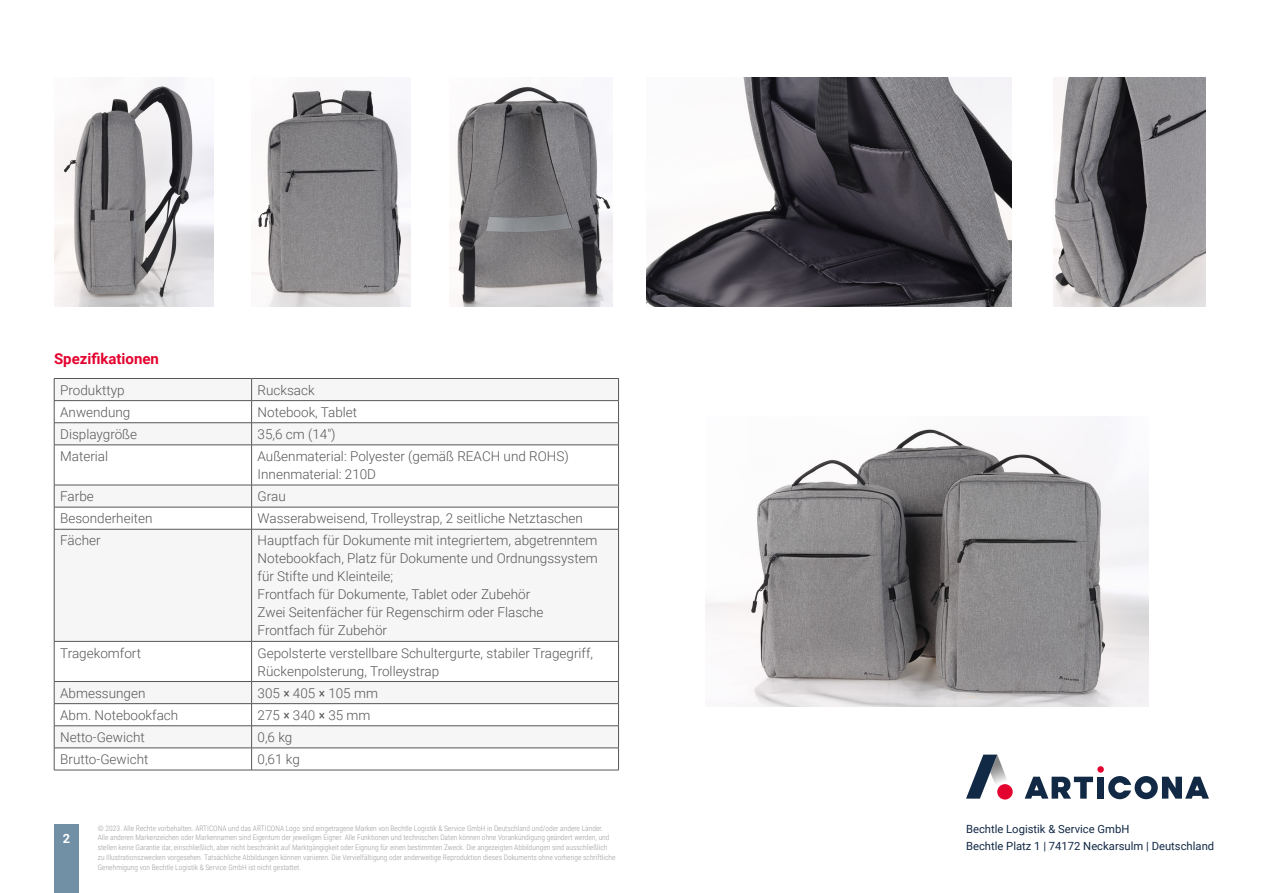
<style>
.page{position:relative;width:1263px;height:893px;background:#fff}
.page>*{position:absolute;margin:0;border:0;box-sizing:border-box;transform-origin:0 0}
.t1{font:700 15px "Roboto";color:#e4032e}
.t2{font:300 13.5px/18px "Roboto";color:#575756}
.t3{font:700 12.75px "Roboto";color:#fff}
.t4{font:11.25px/16.5px "Roboto";color:#122945}
.t5{font:300 7.5px/9.8px "Roboto Condensed";color:#9d9d9c}
.s1{font-family:"Roboto Condensed";font-weight:400}
</style>
<div class="page">
<div style="left:54px;top:825px;width:25px;height:68px;background:#7190a6"></div>
<div style="left:1097px;top:766px;width:7px;height:7px;background:#e4032e;border-radius:50%"></div>
<svg style="left:1025px;top:777px;width:68px;height:22px"></svg>
<div style="left:1097px;top:777px;width:7px;height:22px;background:#122945"></div>
<svg style="left:1108px;top:776px;width:101px;height:23px"></svg>
<svg style="left:966px;top:755px;width:47px;height:44px"></svg>
<div style="left:997px;top:784px;width:16px;height:15px;background:#e4032e;border-radius:50%"></div>
<svg style="left:55px;top:446px;width:563px;height:302px;fill:#f6f6f6"></svg>
<svg style="left:54px;top:378px;width:565px;height:67px"></svg>
<hr style="left:54px;top:445px;width:198px;height:1px;background:#575756">
<hr style="left:54px;top:445px;width:1px;height:40px;background:#575756">
<hr style="left:252px;top:445px;width:367px;height:1px;background:#575756">
<hr style="left:251px;top:445px;width:1px;height:40px;background:#575756">
<hr style="left:618px;top:445px;width:1px;height:40px;background:#575756">
<hr style="left:54px;top:485px;width:198px;height:1px;background:#575756">
<hr style="left:252px;top:485px;width:367px;height:1px;background:#575756">
<hr style="left:54px;top:507px;width:198px;height:1px;background:#575756">
<svg style="left:54px;top:485px;width:1px;height:44px"></svg>
<hr style="left:252px;top:507px;width:367px;height:1px;background:#575756">
<svg style="left:251px;top:485px;width:1px;height:44px"></svg>
<svg style="left:618px;top:485px;width:1px;height:44px"></svg>
<hr style="left:54px;top:529px;width:198px;height:1px;background:#575756">
<hr style="left:54px;top:529px;width:1px;height:112px;background:#575756">
<hr style="left:252px;top:529px;width:367px;height:1px;background:#575756">
<hr style="left:251px;top:529px;width:1px;height:112px;background:#575756">
<hr style="left:618px;top:529px;width:1px;height:112px;background:#575756">
<hr style="left:54px;top:641px;width:198px;height:1px;background:#575756">
<hr style="left:54px;top:642px;width:1px;height:39px;background:#575756">
<hr style="left:252px;top:641px;width:367px;height:1px;background:#575756">
<hr style="left:251px;top:642px;width:1px;height:39px;background:#575756">
<hr style="left:618px;top:642px;width:1px;height:39px;background:#575756">
<hr style="left:54px;top:681px;width:198px;height:1px;background:#575756">
<hr style="left:252px;top:681px;width:367px;height:1px;background:#575756">
<hr style="left:54px;top:703px;width:198px;height:1px;background:#575756">
<hr style="left:252px;top:703px;width:367px;height:1px;background:#575756">
<hr style="left:54px;top:725px;width:198px;height:1px;background:#575756">
<hr style="left:252px;top:725px;width:367px;height:1px;background:#575756">
<hr style="left:54px;top:748px;width:198px;height:1px;background:#575756">
<svg style="left:54px;top:682px;width:1px;height:88px"></svg>
<hr style="left:252px;top:748px;width:367px;height:1px;background:#575756">
<svg style="left:251px;top:682px;width:1px;height:88px"></svg>
<svg style="left:618px;top:682px;width:1px;height:88px"></svg>
<hr style="left:54px;top:770px;width:198px;height:1px;background:#575756">
<hr style="left:252px;top:770px;width:367px;height:1px;background:#575756">
<img style="left:54px;top:77px;width:159px;height:229px">
<img style="left:252px;top:90px;width:159px;height:216px">
<img style="left:449px;top:86px;width:163px;height:220px">
<img style="left:647px;top:77px;width:364px;height:229px">
<img style="left:1053px;top:77px;width:153px;height:229px">
<img style="left:705px;top:420px;width:443px;height:286px">
<h1 class="t1" style="left:54px;top:348px;width:106px">Spezifikationen</h1>
<h2 class="t2" style="left:60px;top:380px;width:66px">Produkttyp</h2>
<h2 class="t2" style="left:258px;top:380px;width:59px">Rucksack</h2>
<h2 class="t2" style="left:60px;top:402px;width:72px">Anwendung</h2>
<h2 class="t2" style="left:258px;top:402px;width:101px">Notebook, Tablet</h2>
<h2 class="t2" style="left:60px;top:425px;width:79px">Displaygröße</h2>
<h2 class="t2" style="left:258px;top:425px;width:80px">35,6 cm (14″)</h2>
<h2 class="t2" style="left:60px;top:447px;width:50px">Material</h2>
<h2 class="t2" style="left:258px;top:447px;width:313px">Außenmaterial: Polyester (gemäß REACH und ROHS)<br>Innenmaterial: 210D</h2>
<h2 class="t2" style="left:60px;top:487px;width:35px">Farbe</h2>
<h2 class="t2" style="left:258px;top:487px;width:30px">Grau</h2>
<h2 class="t2" style="left:60px;top:509px;width:94px">Besonderheiten</h2>
<h2 class="t2" style="left:258px;top:509px;width:327px">Wasserabweisend, Trolleystrap, 2 seitliche Netztaschen</h2>
<h2 class="t2" style="left:60px;top:531px;width:42px">Fächer</h2>
<p class="t2" style="left:258px;top:531px;width:342px">Hauptfach für Dokumente mit integriertem, abgetrenntem Notebookfach, Platz für Dokumente und Ordnungssystem für Stifte und Kleinteile;<br>Frontfach für Dokumente, Tablet oder Zubehör<br>Zwei Seitenfächer für Regenschirm oder Flasche Frontfach für Zubehör</p>
<h2 class="t2" style="left:60px;top:643px;width:82px">Tragekomfort</h2>
<h2 class="t2" style="left:258px;top:643px;width:337px">Gepolsterte verstellbare Schultergurte, stabiler Tragegriff,<br>Rückenpolsterung, Trolleystrap</h2>
<h2 class="t2" style="left:60px;top:683px;width:87px">Abmessungen</h2>
<h2 class="t2" style="left:258px;top:683px;width:122px">305 <span class="s1">×</span> 405 <span class="s1">×</span> 105 mm</h2>
<h2 class="t2" style="left:60px;top:705px;width:120px">Abm. Notebookfach</h2>
<h2 class="t2" style="left:258px;top:705px;width:114px">275 <span class="s1">×</span> 340 <span class="s1">×</span> 35 mm</h2>
<h2 class="t2" style="left:60px;top:728px;width:86px">Netto-Gewicht</h2>
<h2 class="t2" style="left:258px;top:728px;width:36px">0,6 kg</h2>
<h2 class="t2" style="left:60px;top:750px;width:90px">Brutto-Gewicht</h2>
<h2 class="t2" style="left:258px;top:750px;width:44px">0,61 kg</h2>
<h3 class="t3" style="left:63px;top:829px;width:9px">2</h3>
<h3 class="t4" style="left:966px;top:821px;width:250px">Bechtle Logistik &amp; Service GmbH<br>Bechtle Platz 1 | 74172 Neckarsulm | Deutschland</h3>
<p class="t5" style="left:98px;top:823px;width:519px">© 2023. Alle Rechte vorbehalten. ARTICONA und das ARTICONA Logo sind eingetragene Marken von Bechtle Logistik &amp; Service GmbH in Deutschland und/oder andere Länder.<br>Alle anderen Markenzeichen oder Markennamen sind Eigentum der jeweiligen Eigner. Alle Funktionen und technischen Daten können ohne Vorankündigung geändert werden, und stellen keine Garantie dar, einschließlich, aber nicht beschränkt auf Marktgängigkeit oder Eignung für einen bestimmten Zweck. Die angezeigten Abbildungen sind ausschließlich zu Illustrationszwecken vorgesehen. Tatsächliche Abbildungen können variieren. Die Vervielfältigung oder anderweitige Reproduktion dieses Dokuments ohne vorherige schriftliche Genehmigung von Bechtle Logistik &amp; Service GmbH ist nicht gestattet.</p>
</div>
